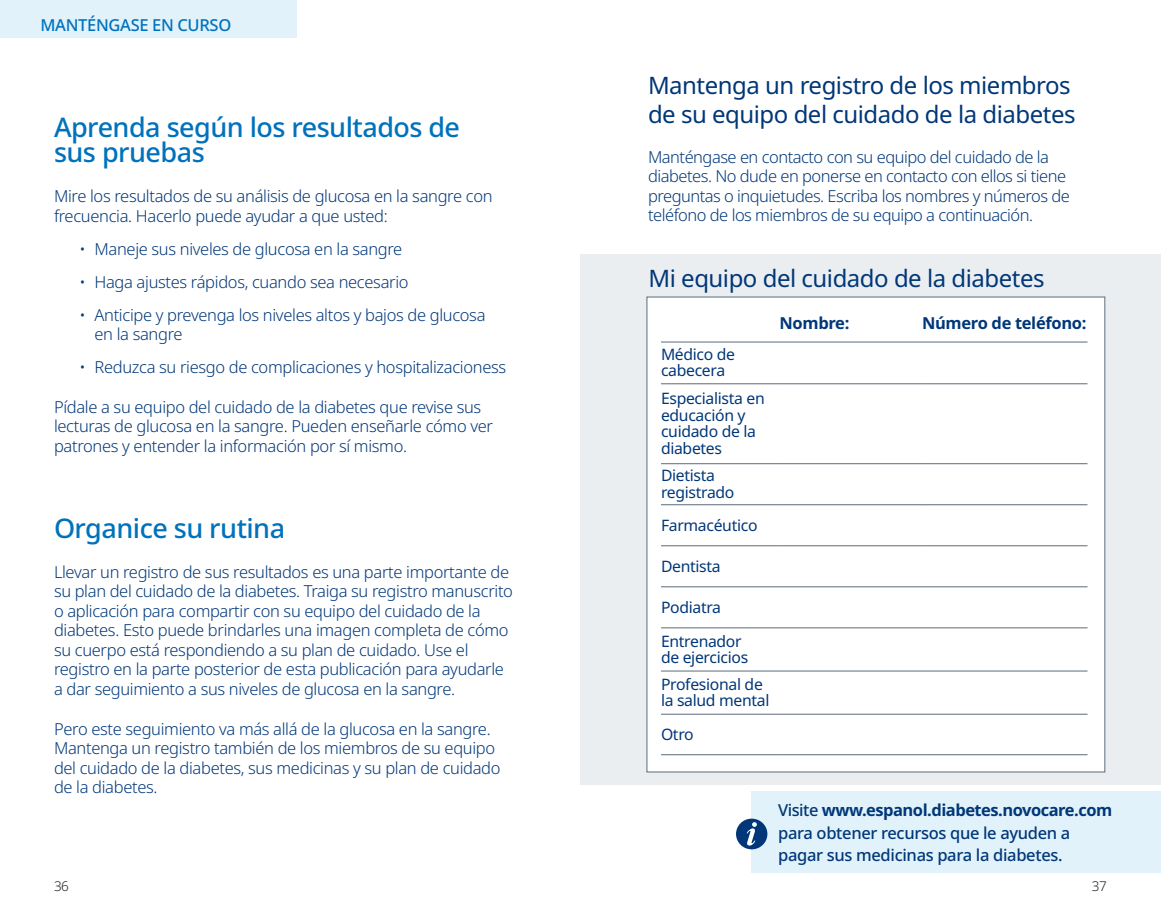
<style>
.page{position:relative;width:1161px;height:918px;background:#fff}
.page>*{position:absolute;margin:0;border:0;box-sizing:border-box;transform-origin:0 0}
.Headline{font:500 27px/25.5px "Apis";letter-spacing:-.02em;color:#0072bc}
.Major_subhead{font:24px/28.8px "Apis";letter-spacing:-.02em;color:#013778}
.chart_head{font:24px "Apis";letter-spacing:-.02em;color:#013778}
.body_text{font:300 16.5px/19.5px "Apis";letter-spacing:-.02em;color:#013778}
.t1{font:500 16.5px/22.5px "Apis";letter-spacing:-.02em;color:#013778}
.t2{font:700 16.5px "Apis";letter-spacing:-.02em;color:#013778}
.t3{font:500 16.5px "Apis";letter-spacing:-.02em;color:#0072bc}
.t4{font:15.75px/16.5px "Apis";letter-spacing:-.02em;color:#013778}
.t5{font:300 13.5px "Apis";color:#231f20}
.s1{font-weight:700}
</style>
<div class="page">
<div style="left:0;top:0;width:297px;height:38px;background:#e1f2fb"></div>
<div style="left:580px;top:255px;width:581px;height:530px;background:#ebeef1"></div>
<div style="left:647px;top:297px;width:458px;height:475px;background:#fff"></div>
<hr style="left:661px;top:341px;width:116px;height:2px;background:#6d7b88">
<hr style="left:777px;top:341px;width:149px;height:2px;background:#6d7b88">
<hr style="left:926px;top:341px;width:162px;height:2px;background:#6d7b88">
<hr style="left:661px;top:383px;width:116px;height:1px;background:#6d7b88">
<hr style="left:777px;top:383px;width:149px;height:1px;background:#6d7b88">
<hr style="left:926px;top:383px;width:162px;height:1px;background:#6d7b88">
<hr style="left:661px;top:463px;width:116px;height:1px;background:#6d7b88">
<hr style="left:777px;top:463px;width:149px;height:1px;background:#6d7b88">
<hr style="left:926px;top:463px;width:162px;height:1px;background:#6d7b88">
<hr style="left:661px;top:504px;width:116px;height:1px;background:#6d7b88">
<hr style="left:777px;top:504px;width:149px;height:1px;background:#6d7b88">
<hr style="left:926px;top:504px;width:162px;height:1px;background:#6d7b88">
<hr style="left:661px;top:545px;width:116px;height:1px;background:#6d7b88">
<hr style="left:777px;top:545px;width:149px;height:1px;background:#6d7b88">
<hr style="left:926px;top:545px;width:162px;height:1px;background:#6d7b88">
<hr style="left:661px;top:586px;width:116px;height:1px;background:#6d7b88">
<hr style="left:777px;top:586px;width:149px;height:1px;background:#6d7b88">
<hr style="left:926px;top:586px;width:162px;height:1px;background:#6d7b88">
<hr style="left:661px;top:627px;width:116px;height:1px;background:#6d7b88">
<hr style="left:777px;top:627px;width:149px;height:1px;background:#6d7b88">
<hr style="left:926px;top:627px;width:162px;height:1px;background:#6d7b88">
<hr style="left:661px;top:670px;width:116px;height:2px;background:#6d7b88">
<hr style="left:777px;top:670px;width:149px;height:2px;background:#6d7b88">
<hr style="left:926px;top:670px;width:162px;height:2px;background:#6d7b88">
<hr style="left:661px;top:714px;width:116px;height:1px;background:#6d7b88">
<hr style="left:777px;top:714px;width:149px;height:1px;background:#6d7b88">
<hr style="left:926px;top:714px;width:162px;height:1px;background:#6d7b88">
<hr style="left:661px;top:754px;width:116px;height:1px;background:#6d7b88">
<hr style="left:777px;top:754px;width:149px;height:1px;background:#6d7b88">
<hr style="left:926px;top:754px;width:162px;height:1px;background:#6d7b88">
<div style="left:751px;top:792px;width:410px;height:81px;background:#e1f2fb"></div>
<div style="left:736px;top:819px;width:31px;height:30px;background:#013778;border-radius:50%"></div>
<svg style="left:747px;top:822px;width:10px;height:24px"></svg>
<p class="t3" style="left:40px;top:13px;width:192px">MANTÉNGASE EN CURSO</p>
<p class="Headline" style="left:54px;top:115px;width:408px">Aprenda según los resultados de sus pruebas</p>
<p class="body_text" style="left:54px;top:187px;width:440px">Mire los resultados de su análisis de glucosa en la sangre con frecuencia. Hacerlo puede ayudar a que usted:</p>
<p class="body_text" style="left:80px;top:239px;width:324px">• Maneje sus niveles de glucosa en la sangre</p>
<p class="body_text" style="left:80px;top:272px;width:331px">• Haga ajustes rápidos, cuando sea necesario</p>
<p class="body_text" style="left:94px;top:305px;width:393px;text-indent:-15px">• Anticipe y prevenga los niveles altos y bajos de glucosa en la sangre</p>
<p class="body_text" style="left:80px;top:358px;width:428px">• Reduzca su riesgo de complicaciones y hospitalizacioness</p>
<p class="body_text" style="left:54px;top:398px;width:441px">Pídale a su equipo del cuidado de la diabetes que revise sus lecturas de glucosa en la sangre. Pueden enseñarle cómo ver patrones y entender la información por sí mismo.</p>
<p class="Headline" style="left:54px;top:516px;width:233px">Organice su rutina</p>
<p class="body_text" style="left:54px;top:563px;width:461px">Llevar un registro de sus resultados es una parte importante de su plan del cuidado de la diabetes. Traiga su registro manuscrito o aplicación para compartir con su equipo del cuidado de la diabetes. Esto puede brindarles una imagen completa de cómo su cuerpo está respondiendo a su plan de cuidado. Use el registro en la parte posterior de esta publicación para ayudarle a dar seguimiento a sus niveles de glucosa en la sangre.</p>
<p class="body_text" style="left:54px;top:719px;width:448px">Pero este seguimiento va más allá de la glucosa en la sangre.<br>Mantenga un registro también de los miembros de su equipo del cuidado de la diabetes, sus medicinas y su plan de cuidado de la diabetes.</p>
<p class="Major_subhead" style="left:648px;top:72px;width:429px">Mantenga un registro de los miembros de su equipo del cuidado de la diabetes</p>
<p class="body_text" style="left:648px;top:147px;width:423px">Manténgase en contacto con su equipo del cuidado de la diabetes. No dude en ponerse en contacto con ellos si tiene preguntas o inquietudes. Escriba los nombres y números de teléfono de los miembros de su equipo a continuación.</p>
<p class="chart_head" style="left:649px;top:261px;width:398px">Mi equipo del cuidado de la diabetes</p>
<p class="t2" style="left:780px;top:311px;width:71px">Nombre:</p>
<p class="t2" style="left:922px;top:311px;width:166px">Número de teléfono:</p>
<p class="t4" style="left:661px;top:346px;width:76px">Médico de cabecera</p>
<p class="t4" style="left:661px;top:391px;width:105px">Especialista en educación y cuidado de la diabetes</p>
<p class="t4" style="left:661px;top:468px;width:75px">Dietista registrado</p>
<p class="t4" style="left:661px;top:517px;width:98px">Farmacéutico</p>
<p class="t4" style="left:661px;top:558px;width:61px">Dentista</p>
<p class="t4" style="left:661px;top:599px;width:62px">Podiatra</p>
<p class="t4" style="left:661px;top:633px;width:89px">Entrenador de ejercicios</p>
<p class="t4" style="left:661px;top:676px;width:110px">Profesional de la salud mental</p>
<p class="t4" style="left:661px;top:726px;width:34px">Otro</p>
<p class="t1" style="left:778px;top:799px;width:336px">Visite <span class="s1">www.espanol.diabetes.novocare.com </span>para obtener recursos que le ayuden a pagar sus medicinas para la diabetes.</p>
<p class="t5" style="left:54px;top:877px;width:17px">36</p>
<p class="t5" style="left:1092px;top:877px;width:17px">37</p>
</div>
